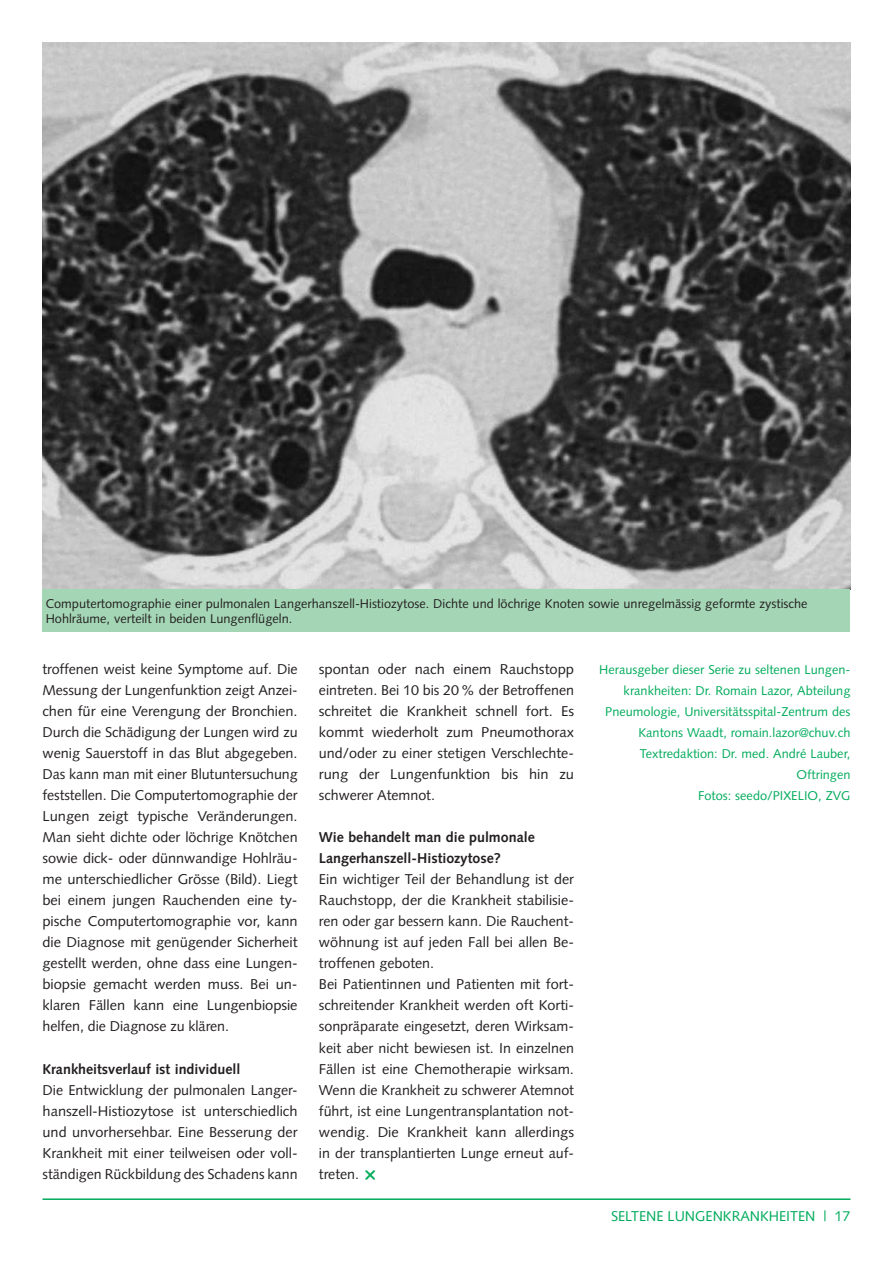
<style>
.page{position:relative;width:893px;height:1263px;background:#fff}
.page>*{position:absolute;margin:0;border:0;box-sizing:border-box;transform-origin:0 0}
.t1{font:14.25px/21px "Syntax";letter-spacing:-.005em;color:#231f20}
.t2{font:700 14.25px/21px "Syntax";color:#231f20}
.t3{font:14.25px "Syntax";color:#00ab5b}
.t4{font:12.75px/21px "Syntax";color:#00ab5b;text-align:right}
.t5{font:12.75px/15px "Syntax";color:#231f20}
</style>
<div class="page">
<hr style="left:43px;top:1198px;width:807px;height:2px;background:#00ab5b">
<img style="left:43px;top:43px;width:807px;height:547px">
<div style="left:43px;top:590px;width:807px;height:42px;background:#a4d6b5"></div>
<p class="t5" style="left:46px;top:596px;width:763px">Computertomographie einer pulmonalen Langerhanszell-Histiozytose. Dichte und löchrige Knoten sowie unregelmässig geformte zystische<br>Hohlräume, verteilt in beiden Lungenflügeln.</p>
<p class="t1" style="left:43px;top:658px;width:257px">troffenen weist keine Symptome auf. Die Messung der Lungenfunktion zeigt Anzei&shy;chen für eine Verengung der Bronchien.<br>Durch die Schädigung der Lungen wird zu wenig Sauerstoff in das Blut abgegeben.<br>Das kann man mit einer Blutuntersuchung feststellen. Die Computertomographie der Lungen zeigt typische Veränderungen.<br>Man sieht dichte oder löchrige Knötchen sowie dick- oder dünnwandige Hohlräu&shy;me unterschiedlicher Grösse (Bild). Liegt bei einem jungen Rauchenden eine ty&shy;pische Computertomographie vor, kann die Diagnose mit genügender Sicherheit gestellt werden, ohne dass eine Lungen&shy;biopsie gemacht werden muss. Bei un&shy;klaren Fällen kann eine Lungenbiopsie helfen, die Diagnose zu klären.</p>
<p class="t2" style="left:43px;top:1058px;width:199px">Krankheitsverlauf ist individuell</p>
<p class="t1" style="left:43px;top:1079px;width:257px;text-align:justify">Die Entwicklung der pulmonalen Langer&shy;hanszell-Histiozytose ist unterschiedlich und unvorhersehbar. Eine Besserung der Krankheit mit einer teilweisen oder voll&shy;ständigen Rückbildung des Schadens kann</p>
<p class="t1" style="left:319px;top:658px;width:257px;text-align:justify">spontan oder nach einem Rauchstopp eintreten. Bei 10 bis 20% der Betroffenen schreitet die Krankheit schnell fort. Es kommt wiederholt zum Pneumothorax und/oder zu einer stetigen Verschlechte&shy;rung der Lungenfunktion bis hin zu schwerer Atemnot.</p>
<p class="t2" style="left:319px;top:827px;width:217px">Wie behandelt man die pulmonale<br>Langerhanszell-Histiozytose?</p>
<p class="t1" style="left:319px;top:869px;width:257px">Ein wichtiger Teil der Behandlung ist der Rauchstopp, der die Krankheit stabilisie&shy;ren oder gar bessern kann. Die Rauchent&shy;wöhnung ist auf jeden Fall bei allen Be&shy;troffenen geboten.<br>Bei Patientinnen und Patienten mit fort&shy;schreitender Krankheit werden oft Korti&shy;sonpräparate eingesetzt, deren Wirksam&shy;keit aber nicht bewiesen ist. In einzelnen Fällen ist eine Chemotherapie wirksam.<br>Wenn die Krankheit zu schwerer Atemnot führt, ist eine Lungentransplantation not&shy;wendig. Die Krankheit kann allerdings in der transplantierten Lunge erneut auf&shy;treten.</p>
<p class="t4" style="left:599px;top:659px;width:253px">Herausgeber dieser Serie zu seltenen Lungen&shy;krankheiten: Dr. Romain Lazor, Abteilung Pneumologie, Universitätsspital-Zentrum des Kantons Waadt, romain.lazor@chuv.ch Textredaktion: Dr. med. André Lauber, Oftringen<br>Fotos: seedo/PIXELIO, ZVG</p>
<p class="t3" style="left:611px;top:1207px;width:241px">SELTENE LUNGENKRANKHEITEN | 17</p>
</div>
